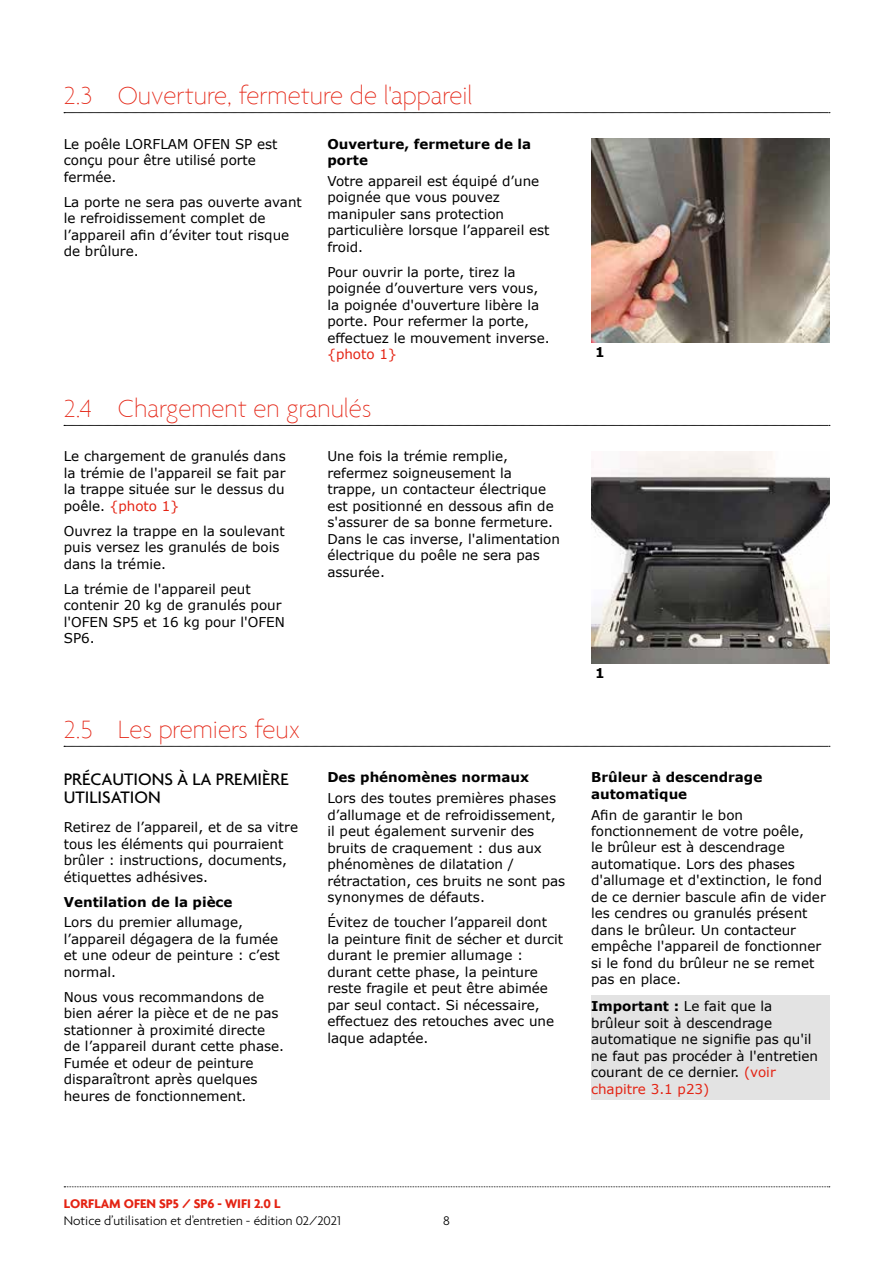
<style>
.page{position:relative;width:893px;height:1263px;background:#fff}
.page>*{position:absolute;margin:0;border:0;box-sizing:border-box;transform-origin:0 0}
.t1{font:100 27px "Agenda";color:#e42313}
.t2{font:500 18px/18px "Agenda";color:#000}
.t3{font:13.5px/16.5px "Verdana";color:#000}
.t4{font:700 13.5px/16.5px "Verdana";color:#000}
.t5{font:300 13.5px "Agenda";color:#000}
.t6{font:700 13.5px "Agenda";color:#e42313}
.t7{font:13.5px "Verdana";color:#e42313}
.s1{color:#e42313}
.s2{font-weight:700}
</style>
<div class="page">
<img style="left:591px;top:138px;width:238px;height:204px">
<img style="left:591px;top:451px;width:238px;height:213px">
<svg style="left:64px;top:112px;width:766px;height:1px"></svg>
<svg style="left:64px;top:746px;width:766px;height:1px"></svg>
<div style="left:591px;top:995px;width:238px;height:105px;background:#e3e3e3"></div>
<svg style="left:64px;top:425px;width:766px;height:1px"></svg>
<svg style="left:64px;top:1186px;width:766px;height:1px"></svg>
<h1 class="t1" style="left:64px;top:80px;width:410px">2.3 Ouverture, fermeture de l'appareil</h1>
<p class="t3" style="left:64px;top:135px;width:215px">Le poêle LORFLAM OFEN SP est conçu pour être utilisé porte fermée.</p>
<p class="t3" style="left:64px;top:193px;width:240px">La porte ne sera pas ouverte avant le refroidissement complet de l’appareil afin d’éviter tout risque de brûlure.</p>
<p class="t4" style="left:327px;top:135px;width:205px">Ouverture, fermeture de la porte</p>
<p class="t3" style="left:327px;top:173px;width:224px">Votre appareil est équipé d’une poignée que vous pouvez manipuler sans protection particulière lorsque l’appareil est froid.</p>
<p class="t3" style="left:327px;top:264px;width:224px">Pour ouvrir la porte, tirez la poignée d’ouverture vers vous, la poignée d'ouverture libère la porte. Pour refermer la porte, effectuez le mouvement inverse.</p>
<p class="t7" style="left:327px;top:345px;width:71px">{photo 1}</p>
<h1 class="t1" style="left:64px;top:393px;width:309px">2.4 Chargement en granulés</h1>
<p class="t3" style="left:64px;top:448px;width:223px;text-align:justify">Le chargement de granulés dans la trémie de l'appareil se fait par la trappe située sur le dessus du poêle. <span class="s1">{photo 1}</span></p>
<p class="t3" style="left:64px;top:523px;width:223px">Ouvrez la trappe en la soulevant puis versez les granulés de bois dans la trémie.</p>
<p class="t3" style="left:64px;top:581px;width:223px">La trémie de l'appareil peut contenir 20 kg de granulés pour l'OFEN SP5 et 16 kg pour l'OFEN<br>SP6.</p>
<p class="t3" style="left:327px;top:448px;width:234px">Une fois la trémie remplie, refermez soigneusement la trappe, un contacteur électrique est positionné en dessous afin de s'assurer de sa bonne fermeture.<br>Dans le cas inverse, l'alimentation électrique du poêle ne sera pas assurée.</p>
<h1 class="t1" style="left:64px;top:714px;width:238px">2.5 Les premiers feux</h1>
<h2 class="t2" style="left:64px;top:769px;width:227px">PRÉCAUTIONS À LA PREMIÈRE<br>UTILISATION</h2>
<p class="t3" style="left:64px;top:819px;width:236px">Retirez de l’appareil, et de sa vitre tous les éléments qui pourraient brûler : instructions, documents, étiquettes adhésives.</p>
<p class="t4" style="left:64px;top:893px;width:170px">Ventilation de la pièce</p>
<p class="t3" style="left:64px;top:914px;width:217px">Lors du premier allumage, l’appareil dégagera de la fumée et une odeur de peinture : c’est normal.</p>
<p class="t3" style="left:64px;top:988px;width:222px">Nous vous recommandons de bien aérer la pièce et de ne pas stationner à proximité directe de l’appareil durant cette phase.<br>Fumée et odeur de peinture disparaîtront après quelques heures de fonctionnement.</p>
<p class="t4" style="left:327px;top:769px;width:203px">Des phénomènes normaux</p>
<p class="t3" style="left:327px;top:790px;width:239px">Lors des toutes premières phases d’allumage et de refroidissement, il peut également survenir des bruits de craquement : dus aux phénomènes de dilatation / rétractation, ces bruits ne sont pas synonymes de défauts.</p>
<p class="t3" style="left:327px;top:914px;width:237px">Évitez de toucher l’appareil dont<br>la peinture finit de sécher et durcit durant le premier allumage : durant cette phase, la peinture reste fragile et peut être abimée par seul contact. Si nécessaire, effectuez des retouches avec une laque adaptée.</p>
<p class="t4" style="left:595px;top:344px;width:11px">1</p>
<p class="t4" style="left:595px;top:665px;width:11px">1</p>
<p class="t4" style="left:591px;top:769px;width:173px">Brûleur à descendrage automatique</p>
<p class="t3" style="left:591px;top:806px;width:236px">Afin de garantir le bon fonctionnement de votre poêle,<br>le brûleur est à descendrage automatique. Lors des phases d'allumage et d'extinction, le fond de ce dernier bascule afin de vider les cendres ou granulés présent dans le brûleur. Un contacteur empêche l'appareil de fonctionner si le fond du brûleur ne se remet pas en place.</p>
<p class="t3" style="left:591px;top:998px;width:229px"><span class="s2">Important :</span> Le fait que la brûleur soit à descendrage automatique ne signifie pas qu'il ne faut pas procéder à l'entretien courant de ce dernier. <span class="s1">(voir chapitre 3.1 p23)</span></p>
<p class="t6" style="left:64px;top:1196px;width:218px">LORFLAM OFEN SP5 / SP6 - WIFI 2.0 L</p>
<p class="t5" style="left:64px;top:1212px;width:279px">Notice d’utilisation et d'entretien - édition 02/2021</p>
<p class="t5" style="left:443px;top:1212px;width:8px">8</p>
</div>
